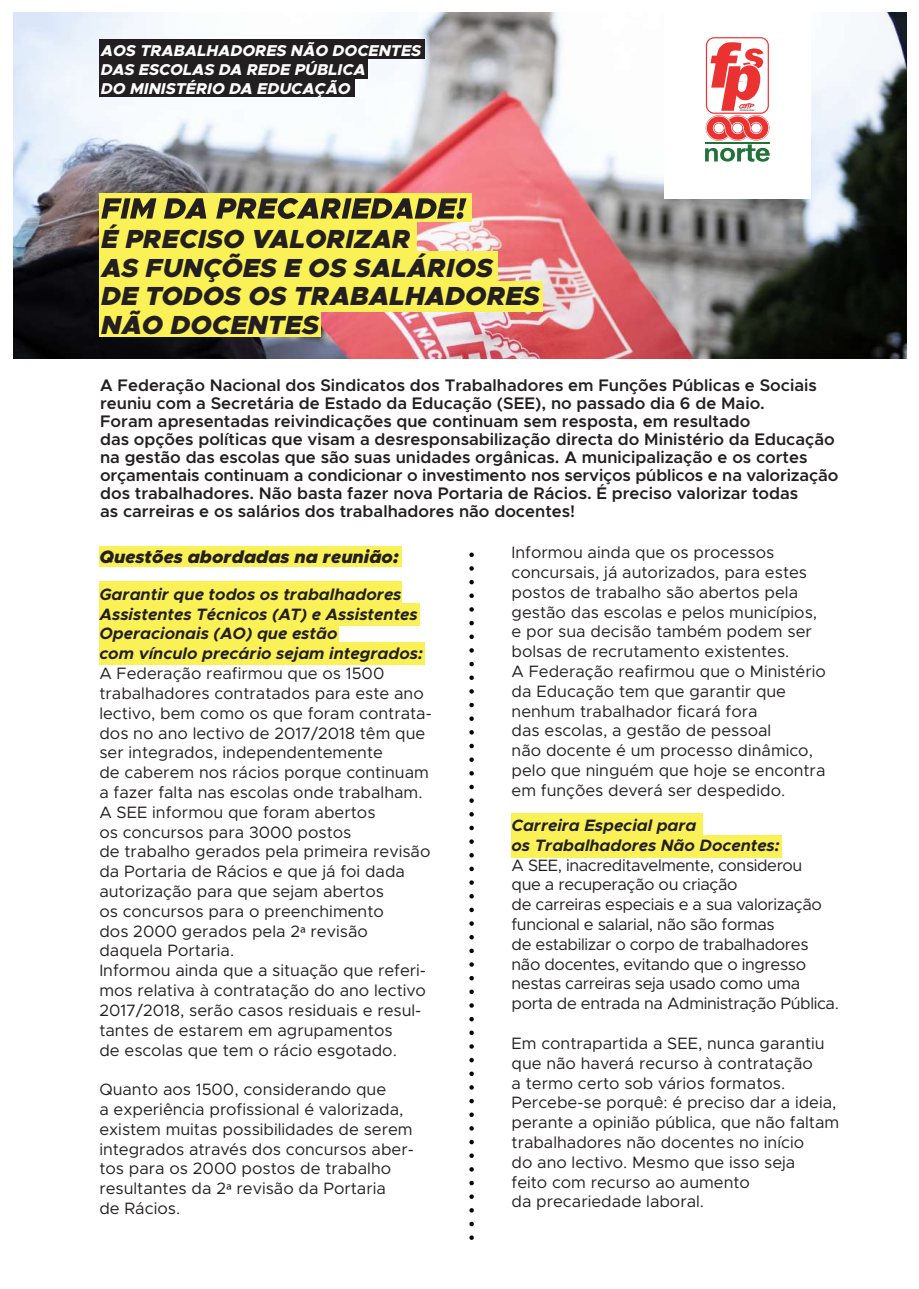
<style>
.page{position:relative;width:919px;height:1289px;background:#fff}
.page>*{position:absolute;margin:0;border:0;box-sizing:border-box;transform-origin:0 0}
.t1{font:italic 900 26.25px/28.5px "Metropolis";color:#231f20}
.t2{font:italic 900 18px "Metropolis";color:#231f20}
.t3{font:600 16.8px/18px "Metropolis";color:#231f20}
.t4{font:16.5px/19.8px "Metropolis";color:#231f20}
.t5{font:16.5px/19.8px "Metropolis";letter-spacing:-.025em;color:#231f20}
.t6{font:italic 700 16.5px/19.8px "Metropolis";color:#231f20}
.t7{font:italic 800 15.75px/18.9px "Metropolis";color:#fff}
.s1{font-family:"Myriad Pro"}
</style>
<div class="page">
<img style="left:14px;top:13px;width:892px;height:345px">
<div style="left:99px;top:311px;width:222px;height:26px;background:#faf156"></div>
<div style="left:99px;top:221px;width:318px;height:31px;background:#faf156"></div>
<svg style="left:469px;top:552px;width:5px;height:688px"></svg>
<div style="left:664px;top:0;width:146px;height:199px;background:#fff"></div>
<hr style="left:704px;top:143px;width:65px;height:1px;background:#207239">
<svg style="left:705px;top:37px;width:64px;height:125px"></svg>
<div style="left:99px;top:282px;width:444px;height:30px;background:#faf156"></div>
<div style="left:99px;top:251px;width:398px;height:30px;background:#faf156"></div>
<div style="left:99px;top:39px;width:326px;height:20px;background:#231f20"></div>
<div style="left:99px;top:59px;width:269px;height:20px;background:#231f20"></div>
<div style="left:99px;top:78px;width:256px;height:19px;background:#231f20"></div>
<div style="left:99px;top:546px;width:303px;height:21px;background:#faf156"></div>
<div style="left:99px;top:193px;width:372px;height:28px;background:#faf156"></div>
<svg style="left:101px;top:198px;width:55px;height:20px"></svg>
<svg style="left:164px;top:198px;width:42px;height:20px"></svg>
<svg style="left:216px;top:198px;width:250px;height:21px"></svg>
<div style="left:511px;top:813px;width:192px;height:22px;background:#faf156"></div>
<div style="left:511px;top:835px;width:271px;height:22px;background:#faf156"></div>
<div style="left:99px;top:581px;width:303px;height:22px;background:#faf156"></div>
<div style="left:99px;top:603px;width:320px;height:23px;background:#faf156"></div>
<div style="left:99px;top:623px;width:240px;height:22px;background:#faf156"></div>
<div style="left:99px;top:642px;width:326px;height:22px;background:#faf156"></div>
<p class="t7" style="left:101px;top:41px;width:322px">AOS TRABALHADORES NÃO DOCENTES<br>DAS ESCOLAS DA REDE PÚBLICA<br>DO MINISTÉRIO DA EDUCAÇÃO</p>
<h1 class="t1" style="left:101px;top:225px;width:440px">É PRECISO VALORIZAR<br>AS FUNÇÕES E OS SALÁRIOS<br>DE TODOS OS TRABALHADORES<br>NÃO DOCENTES</h1>
<p class="t3" style="left:100px;top:376px;width:739px">A Federação Nacional dos Sindicatos dos Trabalhadores em Funções Públicas e Sociais reuniu com a Secretária de Estado da Educação (SEE), no passado dia 6 de Maio.<br>Foram apresentadas reivindicações que continuam sem resposta, em resultado<br>das opções políticas que visam a desresponsabilização directa do Ministério da Educação na gestão das escolas que são suas unidades orgânicas. A municipalização e os cortes orçamentais continuam a condicionar o investimento nos serviços públicos e na valorização dos trabalhadores. Não basta fazer nova Portaria de Rácios. É preciso valorizar todas<br>as carreiras e os salários dos trabalhadores não docentes!</p>
<p class="t2" style="left:99px;top:545px;width:300px">Questões abordadas na reunião:</p>
<p class="t4" style="left:511px;top:542px;width:316px">Informou ainda que os processos concursais, já autorizados, para estes postos de trabalho são abertos pela gestão das escolas e pelos municípios, e por sua decisão também podem ser bolsas de recrutamento existentes.<br>A Federação reafirmou que o Ministério da Educação tem que garantir que nenhum trabalhador ficará fora<br>das escolas, a gestão de pessoal<br>não docente é um processo dinâmico, pelo que ninguém que hoje se encontra em funções deverá ser despedido.</p>
<p class="t6" style="left:511px;top:815px;width:269px">Carreira Especial para<br>os Trabalhadores Não Docentes:</p>
<p class="t5" style="left:511px;top:855px;width:329px">A SEE, inacreditavelmente, considerou<br>que a recuperação ou criação<br>de carreiras especiais e a sua valorização funcional e salarial, não são formas<br>de estabilizar o corpo de trabalhadores não docentes, evitando que o ingresso nestas carreiras seja usado como uma porta de entrada na Administração Pública.</p>
<p class="t4" style="left:511px;top:1033px;width:329px">Em contrapartida a SEE, nunca garantiu que não haverá recurso à contratação<br>a termo certo sob vários formatos.<br>Percebe-se porquê: é preciso dar a ideia, perante a opinião pública, que não faltam trabalhadores não docentes no início<br>do ano lectivo. Mesmo que isso seja<br>feito com recurso ao aumento<br>da precariedade laboral.</p>
<p class="t6" style="left:99px;top:584px;width:325px">Garantir que todos os trabalhadores Assistentes Técnicos (AT) e Assistentes Operacionais (AO) que estão<br>com vínculo precário sejam integrados:</p>
<p class="t4" style="left:99px;top:663px;width:334px">A Federação reafirmou que os 1500 trabalhadores contratados para este ano lectivo, bem como os que foram contrata&shy;dos no ano lectivo de 2017/2018 têm que ser integrados, independentemente<br>de caberem nos rácios porque continuam a fazer falta nas escolas onde trabalham.<br>A SEE informou que foram abertos<br>os concursos para 3000 postos<br>de trabalho gerados pela primeira revisão da Portaria de Rácios e que já foi dada autorização para que sejam abertos<br>os concursos para o preenchimento<br>dos 2000 gerados pela 2<span class="s1">ª</span> revisão daquela Portaria.<br>Informou ainda que a situação que referi&shy;mos relativa à contratação do ano lectivo 2017/2018, serão casos residuais e resul&shy;tantes de estarem em agrupamentos<br>de escolas que tem o rácio esgotado.</p>
<p class="t4" style="left:99px;top:1079px;width:316px">Quanto aos 1500, considerando que<br>a experiência profissional é valorizada, existem muitas possibilidades de serem integrados através dos concursos aber&shy;tos para os 2000 postos de trabalho resultantes da 2<span class="s1">ª</span> revisão da Portaria<br>de Rácios.</p>
</div>
